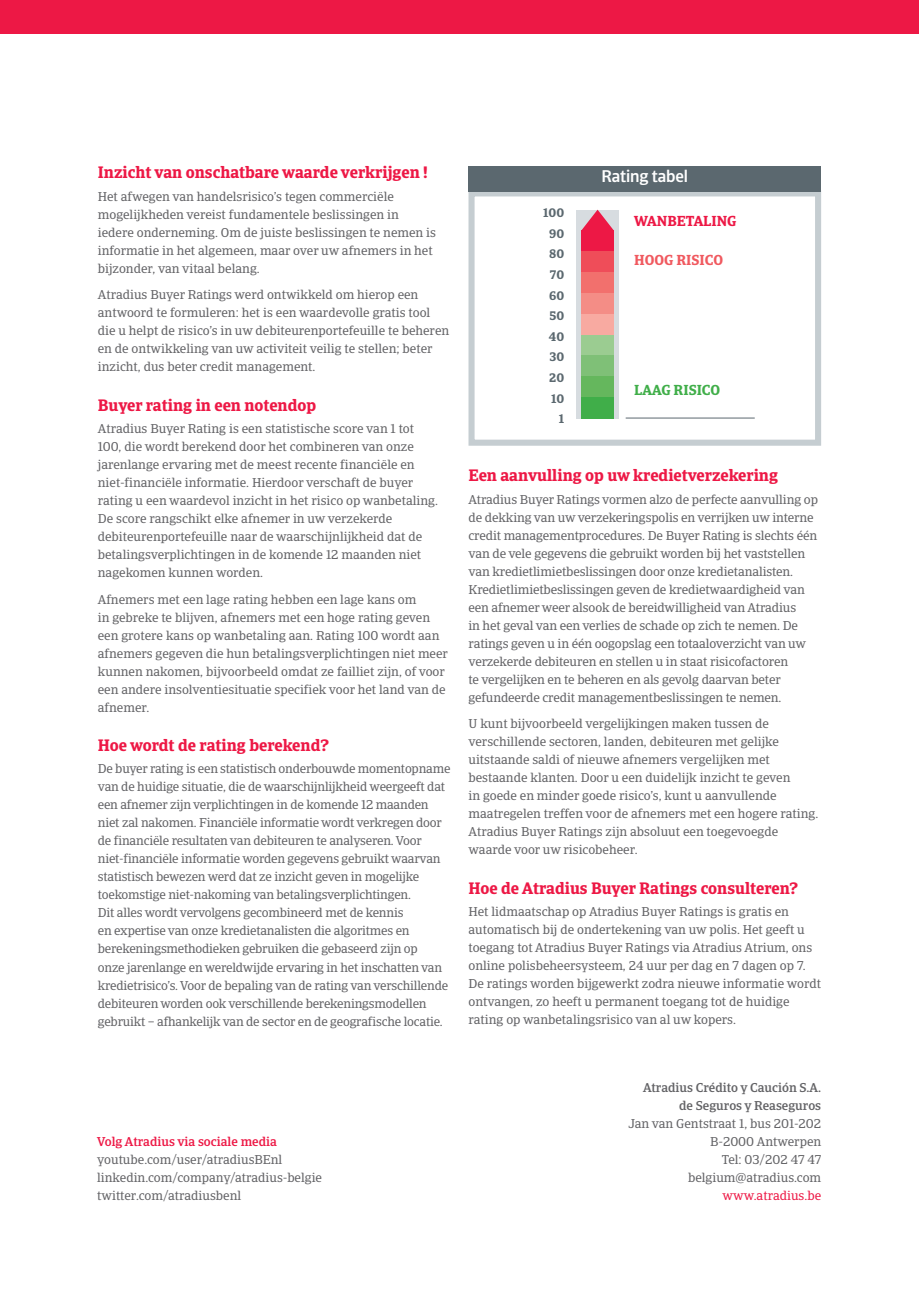
<style>
.page{position:relative;width:919px;height:1289px;background:#fff}
.page>*{position:absolute;margin:0;border:0;box-sizing:border-box;transform-origin:0 0}
.t1{font:500 16.8px "Catalana Sans";letter-spacing:-.01em;color:#fff}
.t2{font:700 16.5px "Catalana";color:#ed1845}
.t3{font:700 14.4px "Catalana";color:#ed1845}
.t4{font:700 14.4px "Catalana";color:#f0595f}
.t5{font:700 14.4px "Catalana";color:#40ae49}
.t6{font:12.75px/18px "Catalana";letter-spacing:-.005em;color:#636366}
.t7{font:500 12.75px/18px "Catalana";color:#636366;text-align:right}
.t8{font:500 12.75px "Catalana";color:#ed1845}
.t9{font:12.75px "Catalana";color:#ed1845}
.t10{font:700 12.3px/20.5px "Catalana";color:#5b686f;text-align:right}
</style>
<div class="page">
<div style="left:0;top:0;width:918px;height:34px;background:#ed1845"></div>
<div style="left:576px;top:210px;width:42px;height:208px;background:#d7dce0"></div>
<div style="left:581px;top:230px;width:33px;height:21px;background:#ed1845"></div>
<div style="left:581px;top:251px;width:33px;height:21px;background:#ef4d59"></div>
<div style="left:581px;top:272px;width:33px;height:21px;background:#f2706d"></div>
<div style="left:581px;top:293px;width:33px;height:21px;background:#f48d86"></div>
<div style="left:581px;top:314px;width:33px;height:21px;background:#f8aaa1"></div>
<div style="left:581px;top:335px;width:33px;height:21px;background:#9bcc91"></div>
<div style="left:581px;top:355px;width:33px;height:21px;background:#7fc077"></div>
<div style="left:581px;top:376px;width:33px;height:21px;background:#65b75d"></div>
<div style="left:581px;top:397px;width:33px;height:21px;background:#40ae49"></div>
<svg style="left:582px;top:210px;width:32px;height:20px"></svg>
<div style="left:468px;top:190px;width:353px;height:255px;border:6px solid #c5cdd1"></div>
<hr style="left:625px;top:417px;width:129px;height:1px;background:#5b686f">
<div style="left:468px;top:166px;width:353px;height:25px;background:#5b686f"></div>
<p class="t2" style="left:98px;top:162px;width:331px">Inzicht van onschatbare waarde verkrijgen !</p>
<p class="t6" style="left:98px;top:187px;width:339px">Het afwegen van handelsrisico’s tegen commerciële mogelijkheden vereist fundamentele beslissingen in iedere onderneming. Om de juiste beslissingen te nemen is informatie in het algemeen, maar over uw afnemers in het bijzonder, van vitaal belang.</p>
<p class="t6" style="left:98px;top:286px;width:353px">Atradius Buyer Ratings werd ontwikkeld om hierop een antwoord te formuleren: het is een waardevolle gratis tool die u helpt de risico’s in uw debiteurenportefeuille te beheren en de ontwikkeling van uw activiteit veilig te stellen; beter inzicht, dus beter credit management.</p>
<p class="t2" style="left:98px;top:395px;width:220px">Buyer rating in een notendop</p>
<p class="t6" style="left:98px;top:419px;width:341px">Atradius Buyer Rating is een statistische score van 1 tot 100, die wordt berekend door het combineren van onze jarenlange ervaring met de meest recente financiële en niet-financiële informatie. Hierdoor verschaft de buyer rating u een waardevol inzicht in het risico op wanbetaling.<br>De score rangschikt elke afnemer in uw verzekerde debiteurenportefeuille naar de waarschijnlijkheid dat de betalingsverplichtingen in de komende 12 maanden niet nagekomen kunnen worden.</p>
<p class="t6" style="left:98px;top:590px;width:351px">Afnemers met een lage rating hebben een lage kans om<br>in gebreke te blijven, afnemers met een hoge rating geven een grotere kans op wanbetaling aan. Rating 100 wordt aan afnemers gegeven die hun betalingsverplichtingen niet meer kunnen nakomen, bijvoorbeeld omdat ze failliet zijn, of voor een andere insolventiesituatie specifiek voor het land van de afnemer.</p>
<p class="t2" style="left:98px;top:735px;width:233px">Hoe wordt de rating berekend?</p>
<p class="t6" style="left:98px;top:760px;width:354px">De buyer rating is een statistisch onderbouwde momentopname van de huidige situatie, die de waarschijnlijkheid weergeeft dat een afnemer zijn verplichtingen in de komende 12 maanden niet zal nakomen. Financiële informatie wordt verkregen door de financiële resultaten van debiteuren te analyseren. Voor niet-financiële informatie worden gegevens gebruikt waarvan statistisch bewezen werd dat ze inzicht geven in mogelijke toekomstige niet-nakoming van betalingsverplichtingen.<br>Dit alles wordt vervolgens gecombineerd met de kennis<br>en expertise van onze kredietanalisten die algoritmes en berekeningsmethodieken gebruiken die gebaseerd zijn op<br>onze jarenlange en wereldwijde ervaring in het inschatten van kredietrisico’s. Voor de bepaling van de rating van verschillende debiteuren worden ook verschillende berekeningsmodellen gebruikt – afhankelijk van de sector en de geografische locatie.</p>
<h1 class="t1" style="left:601px;top:166px;width:88px">Rating tabel</h1>
<p class="t10" style="left:543px;top:203px;width:22px">100<br>90<br>80<br>70<br>60<br>50<br>40<br>30<br>20<br>10<br>1</p>
<p class="t3" style="left:634px;top:212px;width:104px">WANBETALING</p>
<p class="t4" style="left:634px;top:251px;width:90px">HOOG RISICO</p>
<p class="t5" style="left:634px;top:381px;width:88px">LAAG RISICO</p>
<p class="t2" style="left:468px;top:465px;width:311px">Een aanvulling op uw kredietverzekering</p>
<p class="t6" style="left:468px;top:490px;width:351px">Atradius Buyer Ratings vormen alzo de perfecte aanvulling op de dekking van uw verzekeringspolis en verrijken uw interne credit managementprocedures. De Buyer Rating is slechts één van de vele gegevens die gebruikt worden bij het vaststellen van kredietlimietbeslissingen door onze kredietanalisten.<br>Kredietlimietbeslissingen geven de kredietwaardigheid van een afnemer weer alsook de bereidwilligheid van Atradius<br>in het geval van een verlies de schade op zich te nemen. De ratings geven u in één oogopslag een totaaloverzicht van uw verzekerde debiteuren en stellen u in staat risicofactoren<br>te vergelijken en te beheren en als gevolg daarvan beter gefundeerde credit managementbeslissingen te nemen.</p>
<p class="t6" style="left:468px;top:715px;width:351px">U kunt bijvoorbeeld vergelijkingen maken tussen de verschillende sectoren, landen, debiteuren met gelijke uitstaande saldi of nieuwe afnemers vergelijken met bestaande klanten. Door u een duidelijk inzicht te geven<br>in goede en minder goede risico’s, kunt u aanvullende maatregelen treffen voor de afnemers met een hogere rating.<br>Atradius Buyer Ratings zijn absoluut een toegevoegde waarde voor uw risicobeheer.</p>
<p class="t2" style="left:468px;top:878px;width:331px">Hoe de Atradius Buyer Ratings consulteren?</p>
<p class="t6" style="left:468px;top:902px;width:354px">Het lidmaatschap op Atradius Buyer Ratings is gratis en automatisch bij de ondertekening van uw polis. Het geeft u toegang tot Atradius Buyer Ratings via Atradius Atrium, ons online polisbeheersysteem, 24 uur per dag en 7 dagen op 7.<br>De ratings worden bijgewerkt zodra nieuwe informatie wordt ontvangen, zo heeft u permanent toegang tot de huidige rating op wanbetalingsrisico van al uw kopers.</p>
<p class="t8" style="left:97px;top:1133px;width:181px">Volg Atradius via sociale media</p>
<p class="t6" style="left:97px;top:1150px;width:226px">youtube.com/user/atradiusBEnl linkedin.com/company/atradius-belgie twitter.com/atradiusbenl</p>
<p class="t7" style="left:643px;top:1078px;width:179px">Atradius Crédito y Caución S.A. de Seguros y Reaseguros</p>
<p class="t6" style="left:628px;top:1114px;width:194px;text-align:right">Jan van Gentstraat 1, bus 201-202<br>B-2000 Antwerpen<br>Tel: 03/202 47 47 belgium@atradius.com</p>
<p class="t9" style="left:722px;top:1187px;width:100px">www.atradius.be</p>
</div>
